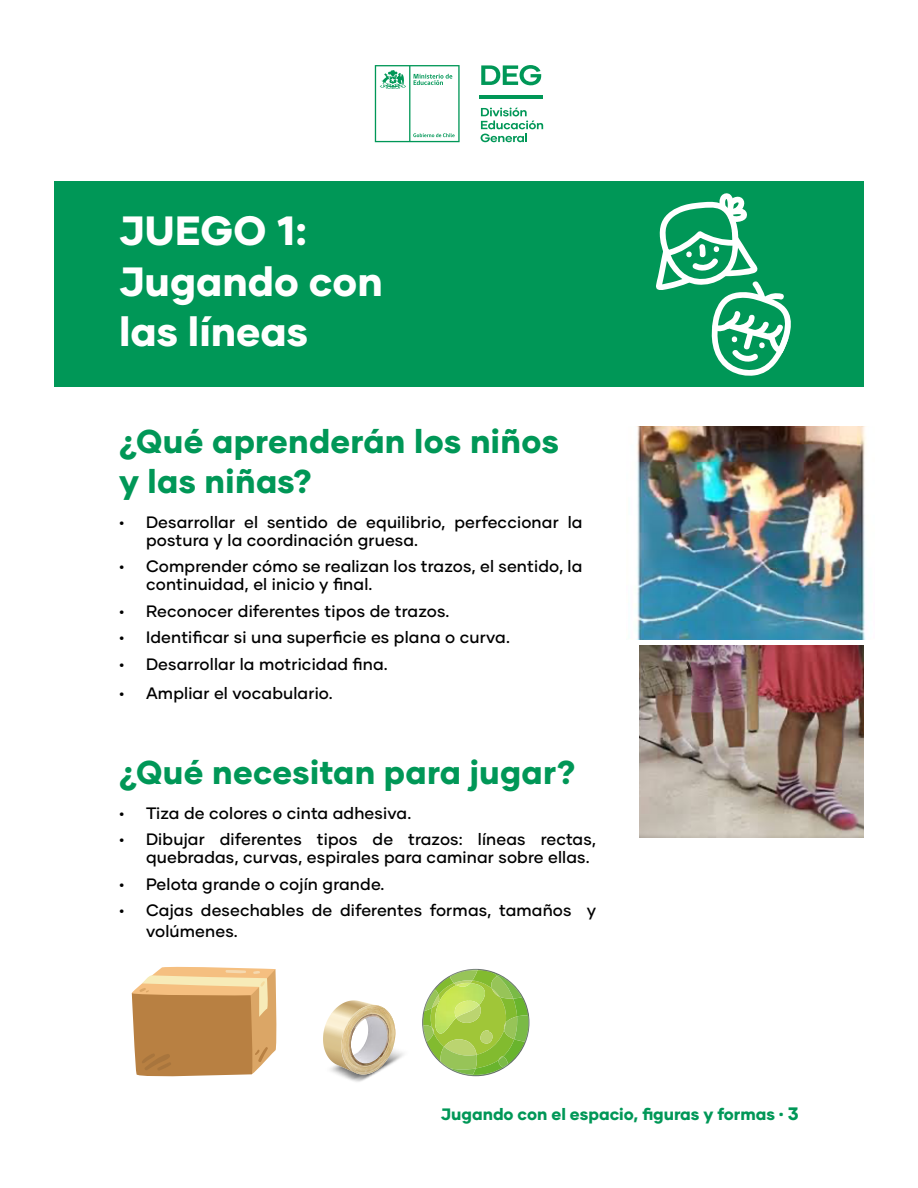
<style>
.page{position:relative;width:918px;height:1188px;background:#fff}
.page>*{position:absolute;margin:0;border:0;box-sizing:border-box;transform-origin:0 0}
.t1{font:800 40.8px/50.7px "Gilmer";color:#fff}
.t2{font:800 33px/40px "Gilmer";letter-spacing:.01em;color:#009757}
.t3{font:500 16.5px/18px "Gilmer";letter-spacing:.01em;color:#000}
.t4{font:800 16.5px "Gilmer";color:#009757}
.s1{font-family:"Fredoka One";font-weight:400;font-size:18px}
.s2{font-size:18px}
</style>
<div class="page">
<svg style="left:375px;top:65px;width:85px;height:77px"></svg>
<hr style="left:479px;top:95px;width:29px;height:3px;background:#009757">
<hr style="left:508px;top:95px;width:35px;height:3px;background:#009757">
<svg style="left:481px;top:65px;width:60px;height:20px"></svg>
<svg style="left:481px;top:108px;width:62px;height:34px"></svg>
<div style="left:54px;top:182px;width:810px;height:205px;background:#009757"></div>
<svg style="left:656px;top:193px;width:135px;height:183px"></svg>
<svg style="left:131px;top:966px;width:146px;height:111px;background:#cfa068"></svg>
<img style="left:323px;top:1044px;width:81px;height:38px">
<svg style="left:334px;top:1000px;width:61px;height:75px"></svg>
<img style="left:342px;top:1056px;width:40px;height:13px">
<img style="left:341px;top:1016px;width:11px;height:40px">
<img style="left:383px;top:1018px;width:6px;height:36px">
<img style="left:352px;top:1005px;width:31px;height:23px">
<svg style="left:422px;top:969px;width:108px;height:108px"></svg>
<img style="left:636px;top:427px;width:230px;height:213px">
<img style="left:639px;top:646px;width:224px;height:192px">
<h1 class="t1" style="left:119px;top:205px;width:265px">JUEGO 1:<br>Jugando con las líneas</h1>
<h2 class="t2" style="left:119px;top:421px;width:442px">¿Qué aprenderán los niños y las niñas?</h2>
<p class="t3" style="left:146px;top:513px;width:438px;text-indent:-27px">• Desarrollar el sentido de equilibrio, perfeccionar la postura y la coordinación gruesa.</p>
<p class="t3" style="left:146px;top:558px;width:438px;text-indent:-27px">• Comprender cómo se realizan los trazos, el sentido, la continuidad, el inicio y final.</p>
<p class="t3" style="left:119px;top:602px;width:332px">• Reconocer diferentes tipos de trazos.</p>
<p class="t3" style="left:119px;top:629px;width:392px">• Identificar si una superficie es plana o curva.</p>
<p class="t3" style="left:119px;top:655px;width:270px">• Desarrollar la motricidad fina.</p>
<p class="t3" style="left:119px;top:685px;width:215px">• Ampliar el vocabulario.</p>
<h2 class="t2" style="left:119px;top:752px;width:458px">¿Qué necesitan para jugar?</h2>
<p class="t3" style="left:119px;top:804px;width:294px">• Tiza de colores o cinta adhesiva.</p>
<p class="t3" style="left:146px;top:830px;width:452px;text-indent:-27px">• Dibujar diferentes tipos de trazos: líneas rectas, quebradas, curvas, espirales para caminar sobre ellas.</p>
<p class="t3" style="left:119px;top:875px;width:267px">• Pelota grande o cojín grande.</p>
<p class="t3" style="left:146px;top:900px;width:452px;line-height:21px;text-indent:-27px">• Cajas desechables de diferentes formas, tamaños y volúmenes.</p>
<p class="t4" style="left:441px;top:1104px;width:360px">Jugando con el espacio, figuras y formas <span class="s1">·</span> <span class="s2">3</span></p>
</div>
